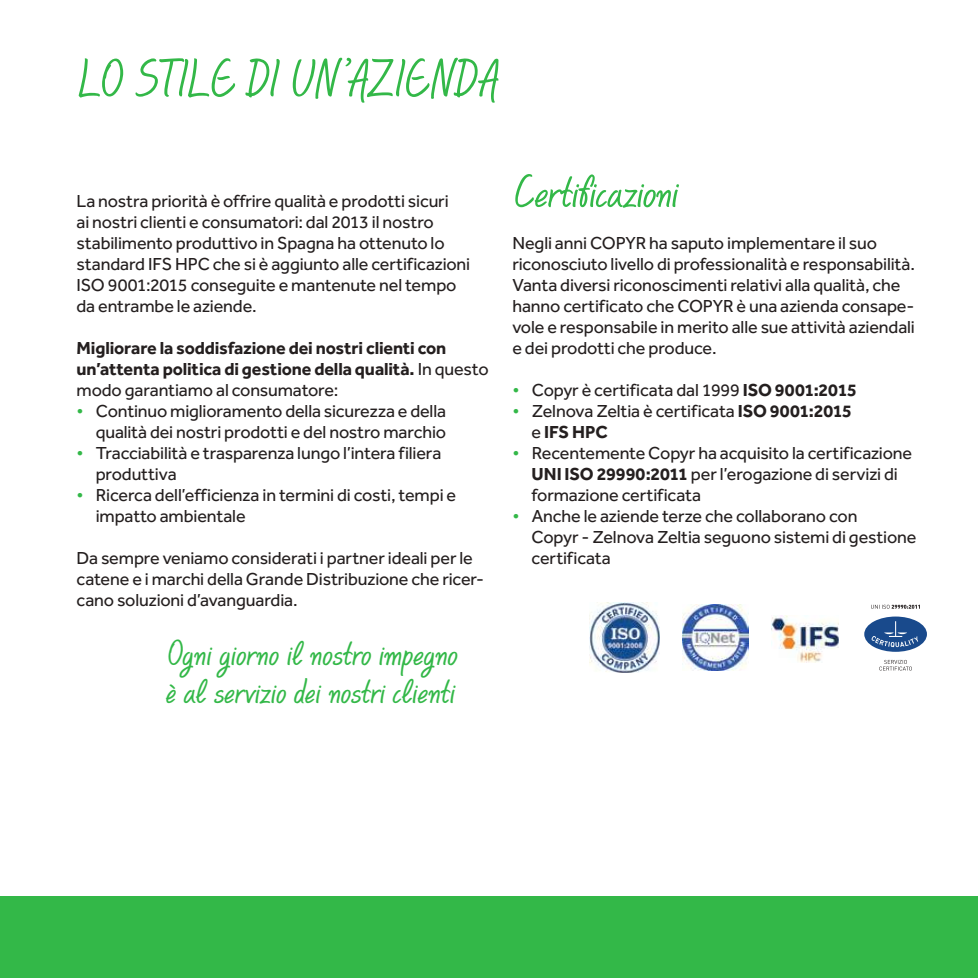
<style>
.page{position:relative;width:978px;height:978px;background:#fff}
.page>*{position:absolute;margin:0;border:0;box-sizing:border-box;transform-origin:0 0}
.t1{font:60px "CF Marker";letter-spacing:-.01em;color:#33b848}
.t2{font:52.5px "CF Marker";letter-spacing:-.015em;color:#33b848}
.t3{font:40.5px/38.2px "CF Marker";letter-spacing:-.005em;color:#33b848}
.t4{font:18px/21px "Effra";letter-spacing:-.005em;color:#241f1f}
.t5{font:700 18px/21px "Effra";letter-spacing:-.01em;color:#241f1f}
.s1{font-weight:400}
.s2{color:#33b848}
.s3{font-weight:700}
</style>
<div class="page">
<div style="left:0;top:896px;width:978px;height:82px;background:#33b848"></div>
<img style="left:771px;top:615px;width:68px;height:47px">
<img style="left:682px;top:604px;width:66px;height:67px">
<svg style="left:864px;top:617px;width:63px;height:35px"></svg>
<svg style="left:879px;top:660px;width:33px;height:11px"></svg>
<svg style="left:871px;top:605px;width:49px;height:4px"></svg>
<img style="left:589px;top:603px;width:71px;height:70px">
<h1 class="t1" style="left:77px;top:48px;width:423px">LO STILE DI UN ’AZIENDA</h1>
<p class="t4" style="left:77px;top:190px;width:395px">La nostra priorità è offrire qualità e prodotti sicuri<br>ai nostri clienti e consumatori: dal 2013 il nostro stabilimento produttivo in Spagna ha ottenuto lo standard IFS HPC che si è aggiunto alle certificazioni ISO 9001:2015 conseguite e mantenute nel tempo da entrambe le aziende.</p>
<p class="t5" style="left:77px;top:337px;width:414px">Migliorare la soddisfazione dei nostri clienti con un’attenta politica di gestione della qualità. <span class="s1">In questo modo garantiamo al consumatore:</span></p>
<p class="t4" style="left:77px;top:400px;width:371px;text-align:right"><span class="s2">•</span> Continuo miglioramento della sicurezza e della qualità dei nostri prodotti e del nostro marchio</p>
<p class="t4" style="left:96px;top:442px;width:347px;text-indent:-19px"><span class="s2">•</span> Tracciabilità e trasparenza lungo l’intera filiera produttiva</p>
<p class="t4" style="left:96px;top:484px;width:362px;text-indent:-19px"><span class="s2">•</span> Ricerca dell’efficienza in termini di costi, tempi e impatto ambientale</p>
<p class="t4" style="left:77px;top:547px;width:409px">Da sempre veniamo considerati i partner ideali per le catene e i marchi della Grande Distribuzione che ricer&shy;cano soluzioni d’avanguardia.</p>
<h3 class="t3" style="left:166px;top:636px;width:294px">Ogni giorno il nostro impegno è al servizio dei nostri clienti</h3>
<h2 class="t2" style="left:512px;top:164px;width:168px">Certificazioni</h2>
<p class="t4" style="left:512px;top:232px;width:404px">Negli anni COPYR ha saputo implementare il suo riconosciuto livello di professionalità e responsabilità.<br>Vanta diversi riconoscimenti relativi alla qualità, che hanno certificato che COPYR è una azienda consape&shy;vole e responsabile in merito alle sue attività aziendali e dei prodotti che produce.</p>
<p class="t4" style="left:512px;top:379px;width:346px"><span class="s2">•</span> Copyr è certificata dal 1999 <span class="s3">ISO 9001:2015</span></p>
<p class="t4" style="left:531px;top:400px;width:322px;text-indent:-19px"><span class="s2">•</span> Zelnova Zeltia è certificata <span class="s3">ISO 9001:2015 </span>e <span class="s3">IFS HPC</span></p>
<p class="t4" style="left:531px;top:442px;width:382px;text-indent:-19px"><span class="s2">•</span> Recentemente Copyr ha acquisito la certificazione<br><span class="s3">UNI ISO 29990:2011</span> per l’erogazione di servizi di formazione certificata</p>
<p class="t4" style="left:531px;top:505px;width:387px;text-indent:-19px"><span class="s2">•</span> Anche le aziende terze che collaborano con<br>Copyr - Zelnova Zeltia seguono sistemi di gestione certificata</p>
</div>
